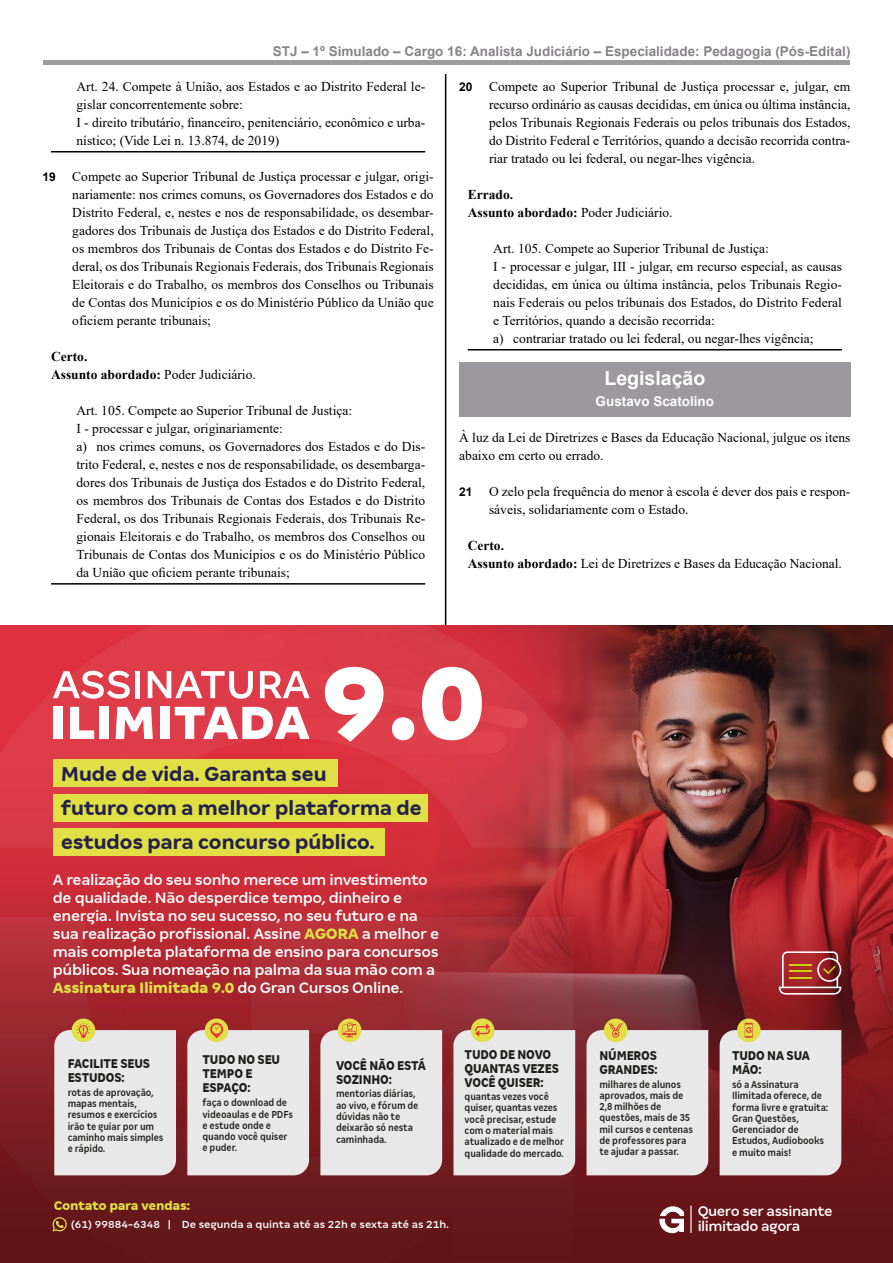
<style>
.page{position:relative;width:893px;height:1263px;background:#fff}
.page>*{position:absolute;margin:0;border:0;box-sizing:border-box;transform-origin:0 0}
.t1{font:700 22.2px/34px "Margem";letter-spacing:-.025em;color:#25204b}
.TÍTULO_1_-_PRIMÁRIO__Lei_e_Texto{font:700 19.5px "Arial";color:#fff}
.t2{font:500 16.5px/18px "Margem";letter-spacing:-.025em;color:#fff}
.t3{font:500 15.3px/15.8px "Margem";letter-spacing:-.03em;color:#fff}
.t4{font:800 condensed 14.1px/14.1px "Margem";letter-spacing:-.01em;color:#1e1f1d}
.t5{font:800 13.65px "Margem";letter-spacing:-.025em;color:#e0df45}
.Citação_-_LEI{font:13.5px/18px "Times New Roman";color:#000}
.ICONES_-_Texto_sem_fio{font:700 13.5px "Times New Roman";color:#000}
.t6{font:700 13.5px "Arial";color:#868389}
.ICONES_-_Texto_sem_fio-2{font:13.5px "Times New Roman";color:#000}
.TÍTULO_2_-_SECUNDÁRIO{font:700 13.5px "Arial";color:#fff}
.t7{font:500 11.4px "Margem";color:#fff}
.t8{font:500 condensed 11.25px/11.2px "Margem";letter-spacing:-.01em;color:#1e1f1d}
.s1{font-family:"Arial";font-weight:700;font-size:12px}
.s2{font-weight:400}
.s3{font-weight:700}
.s4{font-weight:800;color:#e0df45}
</style>
<div class="page">
<hr style="left:445px;top:74px;width:1px;height:1084px;background:#000">
<div style="left:43px;top:60px;width:807px;height:5px;background:#9d9d9d"></div>
<hr style="left:51px;top:151px;width:374px;height:1px;background:#000">
<hr style="left:51px;top:583px;width:374px;height:2px;background:#000">
<hr style="left:468px;top:349px;width:374px;height:1px;background:#000">
<div style="left:459px;top:362px;width:391px;height:35px;background:#9b999e"></div>
<div style="left:459px;top:387px;width:391px;height:30px;background:#9b999e"></div>
<img style="left:0;top:625px;width:893px;height:638px">
<svg style="left:325px;top:667px;width:58px;height:75px"></svg>
<svg style="left:392px;top:717px;width:22px;height:23px"></svg>
<svg style="left:422px;top:667px;width:60px;height:73px"></svg>
<svg style="left:53px;top:671px;width:77px;height:28px"></svg>
<div style="left:135px;top:671px;width:5px;height:27px;background:#fff"></div>
<svg style="left:148px;top:671px;width:105px;height:28px"></svg>
<svg style="left:260px;top:671px;width:50px;height:27px"></svg>
<div style="left:53px;top:707px;width:9px;height:32px;background:#fff"></div>
<svg style="left:70px;top:707px;width:24px;height:32px"></svg>
<div style="left:99px;top:707px;width:9px;height:32px;background:#fff"></div>
<svg style="left:116px;top:707px;width:37px;height:32px"></svg>
<div style="left:160px;top:707px;width:9px;height:32px;background:#fff"></div>
<svg style="left:175px;top:707px;width:135px;height:32px"></svg>
<div style="left:53px;top:759px;width:284px;height:28px;background:#e0df45"></div>
<div style="left:53px;top:794px;width:374px;height:27px;background:#e0df45"></div>
<div style="left:53px;top:828px;width:331px;height:27px;background:#e0df45"></div>
<svg style="left:72px;top:1018px;width:23px;height:24px"></svg>
<svg style="left:54px;top:1023px;width:122px;height:152px"></svg>
<svg style="left:471px;top:1018px;width:23px;height:24px"></svg>
<svg style="left:604px;top:1018px;width:23px;height:24px"></svg>
<svg style="left:205px;top:1018px;width:23px;height:24px"></svg>
<svg style="left:187px;top:1023px;width:122px;height:152px"></svg>
<svg style="left:338px;top:1018px;width:23px;height:24px"></svg>
<svg style="left:320px;top:1022px;width:122px;height:153px"></svg>
<svg style="left:453px;top:1023px;width:122px;height:152px"></svg>
<svg style="left:586px;top:1023px;width:122px;height:152px"></svg>
<svg style="left:737px;top:1018px;width:24px;height:24px"></svg>
<svg style="left:720px;top:1023px;width:121px;height:152px"></svg>
<svg style="left:53px;top:1217px;width:14px;height:14px"></svg>
<hr style="left:690px;top:1205px;width:2px;height:28px;background:#fff">
<svg style="left:659px;top:1206px;width:25px;height:27px"></svg>
<svg style="left:779px;top:951px;width:62px;height:44px"></svg>
<p class="t6" style="left:273px;top:41px;width:579px">STJ – 1º Simulado – Cargo 16: Analista Judiciário – Especialidade: Pedagogia (Pós-Edital)</p>
<p class="Citação_-_LEI" style="left:77px;top:77px;width:350px">Art. 24. Compete à União, aos Estados e ao Distrito Federal le&shy;gislar concorrentemente sobre:</p>
<p class="Citação_-_LEI" style="left:77px;top:113px;width:350px">I - direito tributário, financeiro, penitenciário, econômico e urba&shy;nístico; (Vide Lei n. 13.874, de 2019)</p>
<p class="Citação_-_LEI" style="left:72px;top:167px;width:363px;text-align:justify;text-indent:-30px"><span class="s1">19</span> Compete ao Superior Tribunal de Justiça processar e julgar, origi&shy;nariamente: nos crimes comuns, os Governadores dos Estados e do Distrito Federal, e, nestes e nos de responsabilidade, os desembar&shy;gadores dos Tribunais de Justiça dos Estados e do Distrito Federal, os membros dos Tribunais de Contas dos Estados e do Distrito Fe&shy;deral, os dos Tribunais Regionais Federais, dos Tribunais Regionais Eleitorais e do Trabalho, os membros dos Conselhos ou Tribunais de Contas dos Municípios e os do Ministério Público da União que oficiem perante tribunais;</p>
<p class="ICONES_-_Texto_sem_fio" style="left:51px;top:346px;width:38px">Certo.</p>
<p class="ICONES_-_Texto_sem_fio" style="left:51px;top:364px;width:206px">Assunto abordado: <span class="s2">Poder Judiciário.</span></p>
<p class="Citação_-_LEI" style="left:77px;top:401px;width:277px">Art. 105. Compete ao Superior Tribunal de Justiça:</p>
<p class="Citação_-_LEI" style="left:77px;top:419px;width:208px">I - processar e julgar, originariamente:</p>
<p class="Citação_-_LEI" style="left:77px;top:437px;width:350px;text-align:justify">a) nos crimes comuns, os Governadores dos Estados e do Dis&shy;trito Federal, e, nestes e nos de responsabilidade, os desembarga&shy;dores dos Tribunais de Justiça dos Estados e do Distrito Federal, os membros dos Tribunais de Contas dos Estados e do Distrito Federal, os dos Tribunais Regionais Federais, dos Tribunais Re&shy;gionais Eleitorais e do Trabalho, os membros dos Conselhos ou Tribunais de Contas dos Municípios e os do Ministério Público da União que oficiem perante tribunais;</p>
<p class="Citação_-_LEI" style="left:489px;top:77px;width:363px;text-align:justify;text-indent:-30px"><span class="s1">20</span> Compete ao Superior Tribunal de Justiça processar e, julgar, em recurso ordinário as causas decididas, em única ou última instância, pelos Tribunais Regionais Federais ou pelos tribunais dos Estados, do Distrito Federal e Territórios, quando a decisão recorrida contra&shy;riar tratado ou lei federal, ou negar-lhes vigência.</p>
<p class="ICONES_-_Texto_sem_fio" style="left:468px;top:184px;width:47px">Errado.</p>
<p class="ICONES_-_Texto_sem_fio" style="left:468px;top:202px;width:206px">Assunto abordado: <span class="s2">Poder Judiciário.</span></p>
<p class="Citação_-_LEI" style="left:493px;top:239px;width:277px">Art. 105. Compete ao Superior Tribunal de Justiça:</p>
<p class="Citação_-_LEI" style="left:493px;top:257px;width:350px;text-align:justify">I - processar e julgar, III - julgar, em recurso especial, as causas decididas, em única ou última instância, pelos Tribunais Regio&shy;nais Federais ou pelos tribunais dos Estados, do Distrito Federal e Territórios, quando a decisão recorrida:</p>
<p class="Citação_-_LEI" style="left:493px;top:329px;width:322px">a) contrariar tratado ou lei federal, ou negar-lhes vigência;</p>
<p class="TÍTULO_1_-_PRIMÁRIO__Lei_e_Texto" style="left:604px;top:364px;width:102px">Legislação</p>
<p class="TÍTULO_2_-_SECUNDÁRIO" style="left:596px;top:391px;width:120px">Gustavo Scatolino</p>
<p class="Citação_-_LEI" style="left:459px;top:428px;width:393px">À luz da Lei de Diretrizes e Bases da Educação Nacional, julgue os itens abaixo em certo ou errado.</p>
<p class="Citação_-_LEI" style="left:489px;top:482px;width:363px;text-indent:-30px"><span class="s1">21</span> O zelo pela frequência do menor à escola é dever dos pais e respon&shy;sáveis, solidariamente com o Estado.</p>
<p class="ICONES_-_Texto_sem_fio" style="left:468px;top:535px;width:38px">Certo.</p>
<p class="ICONES_-_Texto_sem_fio-2" style="left:468px;top:554px;width:376px"><span class="s3">Assunto abordado:</span> Lei de Diretrizes e Bases da Educação Nacional.</p>
<p class="t1" style="left:61px;top:756px;width:363px">Mude de vida. Garanta seu<br>futuro com a melhor plataforma de estudos para concurso público.</p>
<p class="t2" style="left:53px;top:870px;width:388px">A realização do seu sonho merece um investimento de qualidade. Não desperdice tempo, dinheiro e energia. Invista no seu sucesso, no seu futuro e na sua realização profissional. Assine <span class="s4">AGORA</span> a melhor e mais completa plataforma de ensino para concursos públicos. Sua nomeação na palma da sua mão com a <span class="s4">Assinatura Ilimitada 9.0</span> do Gran Cursos Online.</p>
<p class="t4" style="left:68px;top:1056px;width:84px">FACILITE SEUS<br>ESTUDOS:</p>
<p class="t8" style="left:68px;top:1086px;width:97px">rotas de aprovação, mapas mentais, resumos e exercícios irão te guiar por um caminho mais simples e rápido.</p>
<p class="t4" style="left:203px;top:1052px;width:79px">TUDO NO SEU<br>TEMPO E<br>ESPAÇO:</p>
<p class="t8" style="left:203px;top:1097px;width:92px">faça o download de videoaulas e de PDFs e estude onde e quando você quiser e puder.</p>
<p class="t4" style="left:336px;top:1058px;width:91px">VOCÊ NÃO ESTÁ<br>SOZINHO:</p>
<p class="t8" style="left:336px;top:1088px;width:84px">mentorias diárias, ao vivo, e fórum de dúvidas não te deixarão só nesta caminhada.</p>
<p class="t4" style="left:465px;top:1047px;width:96px">TUDO DE NOVO<br>QUANTAS VEZES<br>VOCÊ QUISER:</p>
<p class="t8" style="left:465px;top:1091px;width:101px">quantas vezes você quiser, quantas vezes você precisar, estude com o material mais atualizado e de melhor qualidade do mercado.</p>
<p class="t4" style="left:599px;top:1048px;width:60px">NÚMEROS<br>GRANDES:</p>
<p class="t8" style="left:599px;top:1078px;width:95px">milhares de alunos aprovados, mais de<br>2,8 milhões de questões, mais de 35 mil cursos e centenas de professores para te ajudar a passar.</p>
<p class="t4" style="left:732px;top:1049px;width:79px">TUDO NA SUA<br>MÃO:</p>
<p class="t8" style="left:732px;top:1079px;width:98px">só a Assinatura<br>Ilimitada oferece, de forma livre e gratuita:<br>Gran Questões,<br>Gerenciador de<br>Estudos, Audiobooks e muito mais!</p>
<p class="t5" style="left:54px;top:1197px;width:138px">Contato para vendas:</p>
<p class="t3" style="left:698px;top:1203px;width:136px">Quero ser assinante ilimitado agora</p>
<p class="t7" style="left:71px;top:1218px;width:380px">(61) 99884-6348 | De segunda a quinta até as 22h e sexta até as 21h.</p>
</div>
